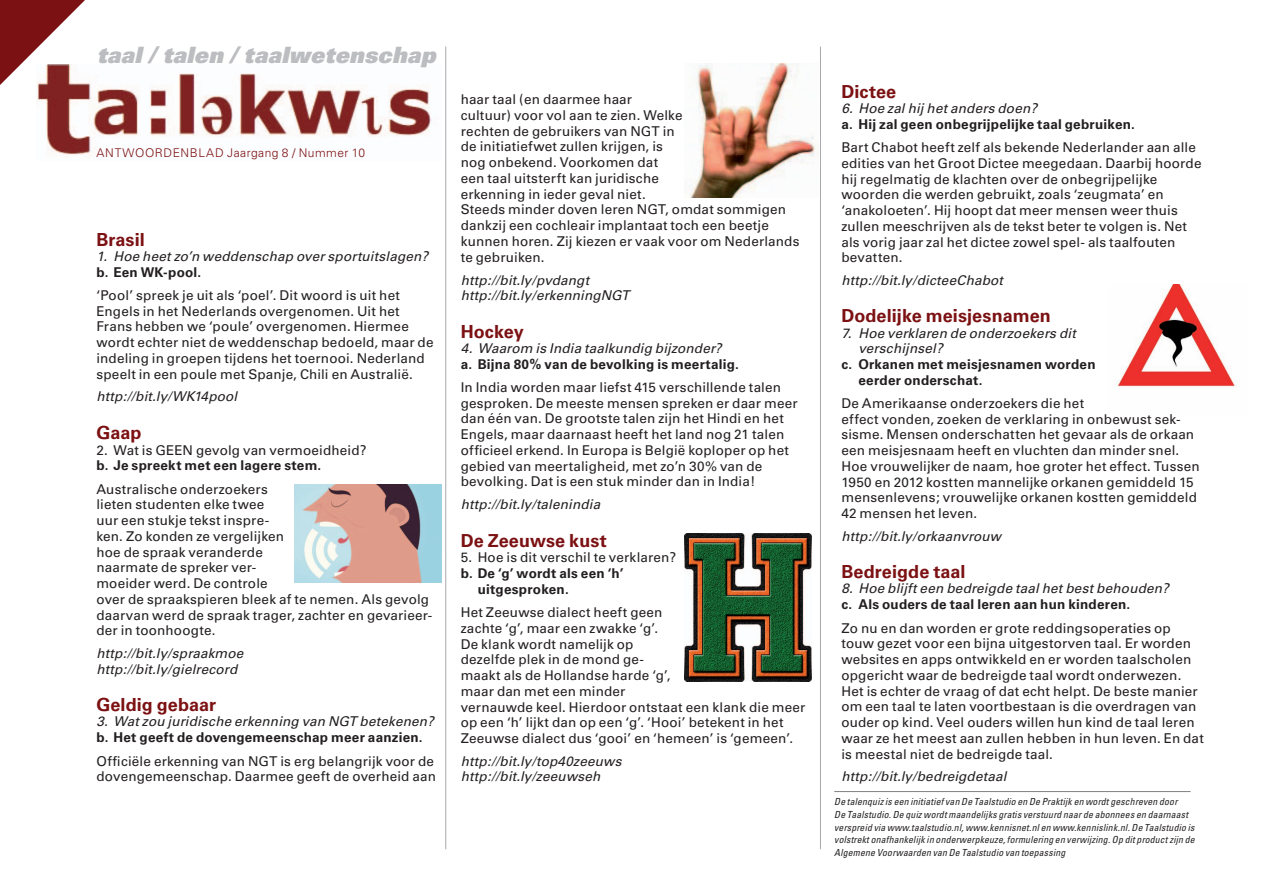
<style>
.page{position:relative;width:1263px;height:893px;background:#fff}
.page>*{position:absolute;margin:0;border:0;box-sizing:border-box;transform-origin:0 0}
.t1{font:italic 900 22.5px "Univers";letter-spacing:.015em;color:#bcbdc0}
.t2{font:700 18px "Univers";letter-spacing:.005em;color:#7c1113}
.t3{font:13.5px/15.8px "Univers";letter-spacing:.01em;color:#231f20}
.t4{font:italic 13.5px/15.8px "Univers";letter-spacing:.01em;color:#231f20}
.t5{font:700 13.5px/15.8px "Univers";letter-spacing:.02em;color:#231f20}
.t6{font:300 12px "Univers";letter-spacing:.045em;color:#7c1113}
.t7{font:italic condensed 9.75px/12.8px "Univers";letter-spacing:.02em;color:#231f20}
</style>
<div class="page">
<hr style="left:445px;top:47px;width:1px;height:802px;background:#a8a9ad">
<hr style="left:820px;top:47px;width:1px;height:802px;background:#a8a9ad">
<img style="left:37px;top:73px;width:395px;height:82px">
<svg style="left:0;top:0;width:85px;height:85px"></svg>
<hr style="left:834px;top:791px;width:356px;height:1px;background:#808285">
<img style="left:1117px;top:284px;width:119px;height:103px">
<img style="left:294px;top:484px;width:147px;height:99px">
<img style="left:686px;top:63px;width:131px;height:134px">
<img style="left:685px;top:533px;width:126px;height:149px">
<h1 class="t1" style="left:97px;top:40px;width:340px">taal / talen / taalwetenschap</h1>
<p class="t6" style="left:96px;top:145px;width:270px">ANTWOORDENBLAD Jaargang 8 / Nummer 10</p>
<h2 class="t2" style="left:96px;top:229px;width:50px">Brasil</h2>
<p class="t4" style="left:96px;top:248px;width:333px">1. Hoe heet zo’n weddenschap over sportuitslagen?</p>
<p class="t5" style="left:96px;top:264px;width:106px">b. Een WK-pool.</p>
<p class="t3" style="left:96px;top:287px;width:339px">‘Pool’ spreek je uit als ‘poel’. Dit woord is uit het Engels in het Nederlands overgenomen. Uit het Frans hebben we ‘poule’ overgenomen. Hiermee wordt echter niet de weddenschap bedoeld, maar de indeling in groepen tijdens het toernooi. Nederland speelt in een poule met Spanje, Chili en Australië.</p>
<p class="t4" style="left:96px;top:389px;width:142px">http://bit.ly/WK14pool</p>
<h2 class="t2" style="left:96px;top:422px;width:47px">Gaap</h2>
<p class="t3" style="left:96px;top:442px;width:271px">2. Wat is GEEN gevolg van vermoeidheid?</p>
<p class="t5" style="left:96px;top:458px;width:226px">b. Je spreekt met een lagere stem.</p>
<p class="t3" style="left:96px;top:481px;width:337px">Australische onderzoekers<br>lieten studenten elke twee<br>uur een stukje tekst inspre-<br>ken. Zo konden ze vergelijken<br>hoe de spraak veranderde<br>naarmate de spreker ver-<br>moeider werd. De controle<br>over de spraakspieren bleek af te nemen. Als gevolg daarvan werd de spraak trager, zachter en gevarieer&shy;der in toonhoogte.</p>
<p class="t4" style="left:96px;top:645px;width:148px">http://bit.ly/spraakmoe http://bit.ly/gielrecord</p>
<h2 class="t2" style="left:96px;top:694px;width:121px">Geldig gebaar</h2>
<p class="t4" style="left:96px;top:714px;width:339px">3. Wat zou juridische erkenning van NGT betekenen?</p>
<p class="t5" style="left:96px;top:730px;width:328px">b. Het geeft de dovengemeenschap meer aanzien.</p>
<p class="t3" style="left:96px;top:753px;width:341px">Officiële erkenning van NGT is erg belangrijk voor de dovengemeenschap. Daarmee geeft de overheid aan</p>
<p class="t3" style="left:461px;top:92px;width:340px">haar taal (en daarmee haar<br>cultuur) voor vol aan te zien. Welke<br>rechten de gebruikers van NGT in<br>de initiatiefwet zullen krijgen, is<br>nog onbekend. Voorkomen dat<br>een taal uitsterft kan juridische<br>erkenning in ieder geval niet.<br>Steeds minder doven leren NGT, omdat sommigen dankzij een cochleair implantaat toch een beetje kunnen horen. Zij kiezen er vaak voor om Nederlands te gebruiken.</p>
<p class="t4" style="left:461px;top:272px;width:170px">http://bit.ly/pvdangt http://bit.ly/erkenningNGT</p>
<h2 class="t2" style="left:461px;top:321px;width:65px">Hockey</h2>
<p class="t4" style="left:461px;top:340px;width:262px">4. Waarom is India taalkundig bijzonder?</p>
<p class="t5" style="left:461px;top:356px;width:280px">a. Bijna 80% van de bevolking is meertalig.</p>
<p class="t3" style="left:461px;top:379px;width:339px">In India worden maar liefst 415 verschillende talen gesproken. De meeste mensen spreken er daar meer dan één van. De grootste talen zijn het Hindi en het Engels, maar daarnaast heeft het land nog 21 talen officieel erkend. In Europa is België koploper op het gebied van meertaligheid, met zo’n 30% van de bevolking. Dat is een stuk minder dan in India!</p>
<p class="t4" style="left:461px;top:497px;width:141px">http://bit.ly/talenindia</p>
<h2 class="t2" style="left:461px;top:530px;width:148px">De Zeeuwse kust</h2>
<p class="t3" style="left:461px;top:550px;width:217px">5. Hoe is dit verschil te verklaren?</p>
<p class="t5" style="left:478px;top:565px;width:147px;text-indent:-17px">b. De ‘g’ wordt als een ‘h’ uitgesproken.</p>
<p class="t3" style="left:461px;top:604px;width:346px">Het Zeeuwse dialect heeft geen<br>zachte ‘g’, maar een zwakke ‘g’.<br>De klank wordt namelijk op<br>dezelfde plek in de mond ge-<br>maakt als de Hollandse harde ‘g’,<br>maar dan met een minder<br>vernauwde keel. Hierdoor ontstaat een klank die meer op een ‘h’ lijkt dan op een ‘g’. ‘Hooi’ betekent in het Zeeuwse dialect dus ‘gooi’ en ‘hemeen’ is ‘gemeen’.</p>
<p class="t4" style="left:461px;top:753px;width:162px;line-height:15.3px">http://bit.ly/top40zeeuws http://bit.ly/zeeuwseh</p>
<h2 class="t2" style="left:841px;top:81px;width:56px">Dictee</h2>
<p class="t4" style="left:841px;top:100px;width:197px">6. Hoe zal hij het anders doen?</p>
<p class="t5" style="left:841px;top:116px;width:295px">a. Hij zal geen onbegrijpelijke taal gebruiken.</p>
<p class="t3" style="left:841px;top:139px;width:362px">Bart Chabot heeft zelf als bekende Nederlander aan alle edities van het Groot Dictee meegedaan. Daarbij hoorde hij regelmatig de klachten over de onbegrijpelijke woorden die werden gebruikt, zoals ‘zeugmata’ en ‘anakoloeten’. Hij hoopt dat meer mensen weer thuis zullen meeschrijven als de tekst beter te volgen is. Net als vorig jaar zal het dictee zowel spel- als taalfouten bevatten.</p>
<p class="t4" style="left:841px;top:272px;width:163px">http://bit.ly/dicteeChabot</p>
<h2 class="t2" style="left:841px;top:306px;width:211px">Dodelijke meisjesnamen</h2>
<p class="t4" style="left:858px;top:325px;width:219px;line-height:15.3px;text-indent:-17px">7. Hoe verklaren de onderzoekers dit verschijnsel?</p>
<p class="t5" style="left:858px;top:356px;width:239px;text-indent:-17px">c. Orkanen met meisjesnamen worden eerder onderschat.</p>
<p class="t3" style="left:841px;top:395px;width:360px">De Amerikaanse onderzoekers die het<br>effect vonden, zoeken de verklaring in onbewust sek&shy;sisme. Mensen onderschatten het gevaar als de orkaan een meisjesnaam heeft en vluchten dan minder snel.<br>Hoe vrouwelijker de naam, hoe groter het effect. Tussen 1950 en 2012 kostten mannelijke orkanen gemiddeld 15 mensenlevens; vrouwelijke orkanen kostten gemiddeld 42 mensen het leven.</p>
<p class="t4" style="left:841px;top:528px;width:161px">http://bit.ly/orkaanvrouw</p>
<h2 class="t2" style="left:841px;top:561px;width:126px">Bedreigde taal</h2>
<p class="t4" style="left:841px;top:581px;width:329px">8. Hoe blijft een bedreigde taal het best behouden?</p>
<p class="t5" style="left:841px;top:597px;width:290px">c. Als ouders de taal leren aan hun kinderen.</p>
<p class="t3" style="left:841px;top:620px;width:364px">Zo nu en dan worden er grote reddingsoperaties op touw gezet voor een bijna uitgestorven taal. Er worden websites en apps ontwikkeld en er worden taalscholen opgericht waar de bedreigde taal wordt onderwezen.<br>Het is echter de vraag of dat echt helpt. De beste manier om een taal te laten voortbestaan is die overdragen van ouder op kind. Veel ouders willen hun kind de taal leren waar ze het meest aan zullen hebben in hun leven. En dat is meestal niet de bedreigde taal.</p>
<p class="t4" style="left:841px;top:769px;width:166px">http://bit.ly/bedreigdetaal</p>
<p class="t7" style="left:834px;top:795px;width:362px">De talenquiz is een initiatief van De Taalstudio en De Praktijk en wordt geschreven door<br>De Taalstudio. De quiz wordt maandelijks gratis verstuurd naar de abonnees en daarnaast verspreid via www.taalstudio.nl, www.kennisnet.nl en www.kennislink.nl. De Taalstudio is volstrekt onafhankelijk in onderwerpkeuze, formulering en verwijzing. Op dit product zijn de Algemene Voorwaarden van De Taalstudio van toepassing</p>
</div>
